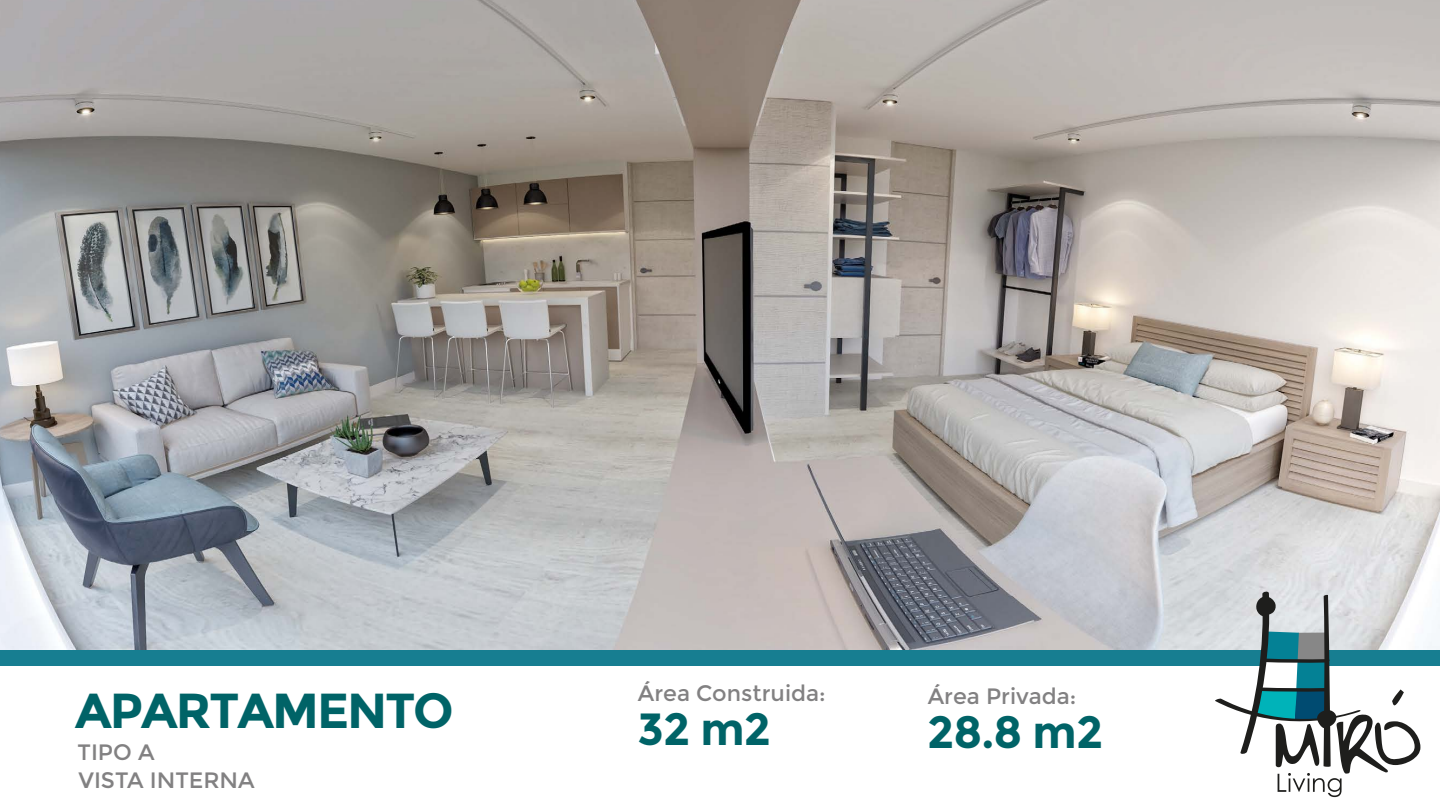
<style>
.page{position:relative;width:1440px;height:810px;background:#fff}
.page>*{position:absolute;margin:0;border:0;box-sizing:border-box;transform-origin:0 0}
.t1{font:700 49.12px "Montserrat";letter-spacing:-.04em;color:#006367}
.t2{font:700 45.08px "Montserrat";letter-spacing:-.02em;color:#006367}
.t3{font:22.27px "Montserrat";color:#828182}
</style>
<div class="page">
<div style="left:0;top:538px;width:1440px;height:127px;background:#177e91"></div>
<img style="left:0;top:0;width:1440px;height:649px">
<svg style="left:1214px;top:590px;width:206px;height:207px"></svg>
<h1 class="t1" style="left:75px;top:682px;width:380px">APARTAMENTO</h1>
<p class="t3" style="left:78px;top:739px;width:78px">TIPO A</p>
<p class="t3" style="left:78px;top:767px;width:178px">VISTA INTERNA</p>
<p class="t3" style="left:638px;top:680px;width:189px">Área Construida:</p>
<h2 class="t2" style="left:637px;top:703px;width:135px">32 m2</h2>
<p class="t3" style="left:928px;top:683px;width:150px">Área Privada:</p>
<h2 class="t2" style="left:927px;top:706px;width:178px">28.8 m2</h2>
</div>
